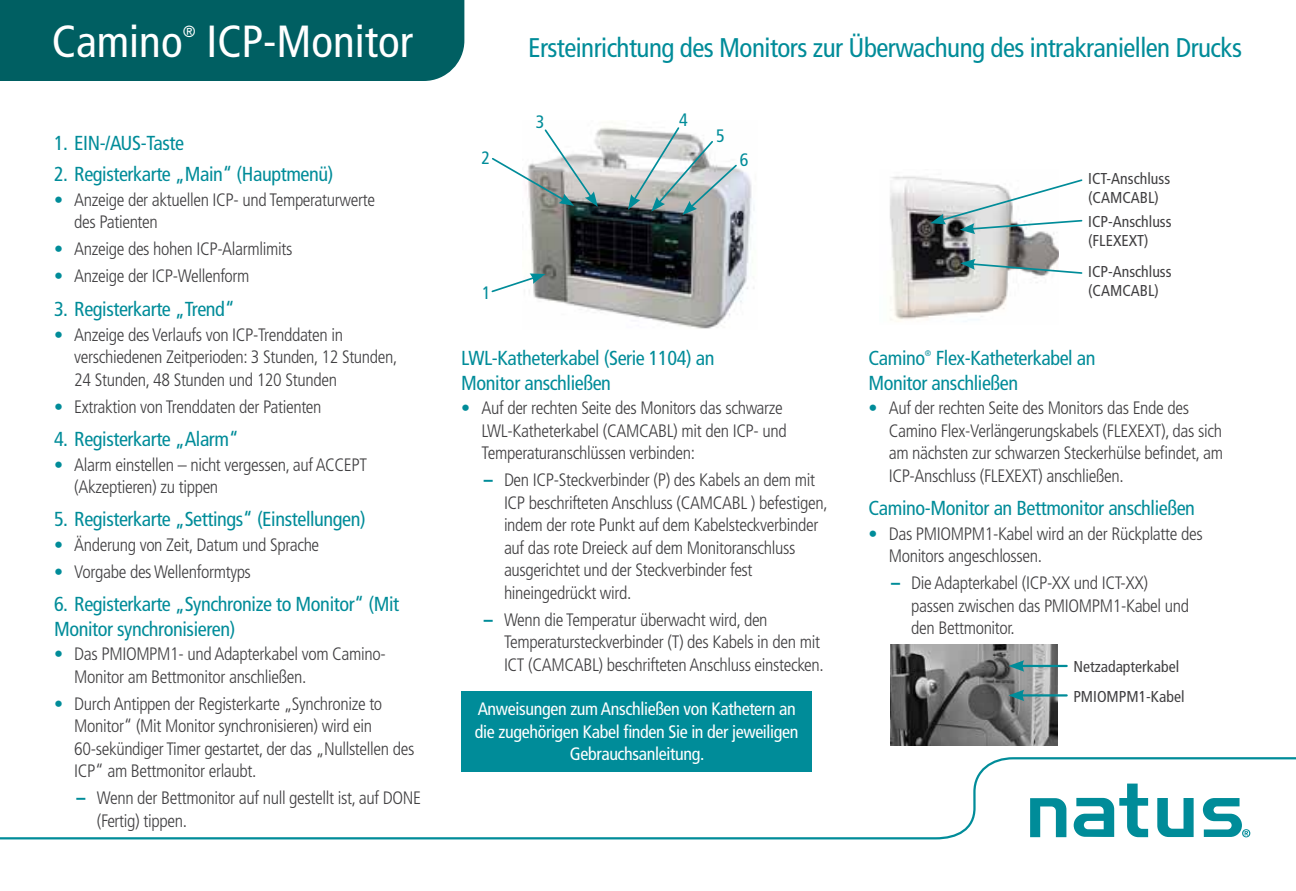
<style>
.page{position:relative;width:1296px;height:891px;background:#fff}
.page>*{position:absolute;margin:0;border:0;box-sizing:border-box;transform-origin:0 0}
.t1{font:condensed 45px "Frutiger LT Std";color:#fff}
.t2{font:condensed 27px "Frutiger LT Std";letter-spacing:-.02em;color:#008c99}
.t3{font:condensed 20.25px/24.3px "Frutiger LT Std";letter-spacing:-.02em;color:#008c99}
.t4{font:300 condensed 18px/22.5px "Frutiger LT Std";letter-spacing:-.02em;color:#414042}
.t5{font:condensed 18px/22.5px "Frutiger LT Std";letter-spacing:-.02em;color:#fff;text-align:center}
.t6{font:condensed 18px "Frutiger LT Std";color:#008c99}
.t7{font:condensed 16.2px "Frutiger LT Std";color:#fff}
.t8{font:condensed 15.75px/18.9px "Frutiger LT Std";color:#414042}
.t9{font:condensed 8.1px "Frutiger LT Std";color:#008c99}
.s1{color:#008c99}
.s2{font-weight:900;color:#008c99}
</style>
<div class="page">
<svg style="left:0;top:757px;width:1296px;height:83px"></svg>
<div style="left:0;top:0;width:464px;height:81px;background:#005f62"></div>
<img style="left:529px;top:127px;width:226px;height:202px">
<svg style="left:492px;top:128px;width:106px;height:79px"></svg>
<svg style="left:628px;top:127px;width:110px;height:88px"></svg>
<svg style="left:491px;top:273px;width:54px;height:21px"></svg>
<img style="left:890px;top:645px;width:167px;height:100px">
<hr style="left:1021px;top:694px;width:46px;height:3px;background:#008c99">
<svg style="left:1008px;top:690px;width:16px;height:11px"></svg>
<hr style="left:1021px;top:665px;width:46px;height:2px;background:#008c99">
<svg style="left:1008px;top:660px;width:16px;height:12px"></svg>
<img style="left:890px;top:176px;width:169px;height:146px">
<svg style="left:930px;top:178px;width:153px;height:56px"></svg>
<svg style="left:960px;top:259px;width:123px;height:16px"></svg>
<div style="left:461px;top:691px;width:351px;height:81px;background:#008c99"></div>
<h1 class="t1" style="left:52px;top:16px;width:132px">Camino</h1>
<p class="t7" style="left:183px;top:22px;width:14px">®</p>
<h1 class="t1" style="left:206px;top:16px;width:208px">ICP-Monitor</h1>
<p class="t3" style="left:54px;top:131px;width:132px">1. EIN-/AUS-Taste</p>
<p class="t3" style="left:54px;top:162px;width:281px">2. Registerkarte „Main“ (Hauptmenü)</p>
<p class="t4" style="left:74px;top:189px;width:302px;text-indent:-20px"><span class="s1">•</span> Anzeige der aktuellen ICP- und Temperaturwerte des Patienten</p>
<p class="t4" style="left:54px;top:238px;width:240px"><span class="s1">•</span> Anzeige des hohen ICP-Alarmlimits</p>
<p class="t4" style="left:54px;top:265px;width:197px"><span class="s1">•</span> Anzeige der ICP-Wellenform</p>
<p class="t3" style="left:54px;top:297px;width:182px">3. Registerkarte „Trend“</p>
<p class="t4" style="left:74px;top:323px;width:325px;text-indent:-20px"><span class="s1">•</span> Anzeige des Verlaufs von ICP-Trenddaten in verschiedenen Zeitperioden: 3 Stunden, 12 Stunden,<br>24 Stunden, 48 Stunden und 120 Stunden</p>
<p class="t4" style="left:54px;top:395px;width:269px"><span class="s1">•</span> Extraktion von Trenddaten der Patienten</p>
<p class="t3" style="left:54px;top:427px;width:186px">4. Registerkarte „Alarm“</p>
<p class="t4" style="left:74px;top:453px;width:294px;text-indent:-20px"><span class="s1">•</span> Alarm einstellen – nicht vergessen, auf ACCEPT (Akzeptieren) zu tippen</p>
<p class="t3" style="left:54px;top:507px;width:313px">5. Registerkarte „Settings“ (Einstellungen)</p>
<p class="t4" style="left:54px;top:534px;width:267px"><span class="s1">•</span> Änderung von Zeit, Datum und Sprache</p>
<p class="t4" style="left:54px;top:561px;width:198px"><span class="s1">•</span> Vorgabe des Wellenformtyps</p>
<p class="t3" style="left:54px;top:592px;width:347px">6. Registerkarte „Synchronize to Monitor“ (Mit<br>Monitor synchronisieren)</p>
<p class="t4" style="left:74px;top:643px;width:313px;text-indent:-20px"><span class="s1">•</span> Das PMIOMPM1- und Adapterkabel vom Camino-<br>Monitor am Bettmonitor anschließen.</p>
<p class="t4" style="left:74px;top:693px;width:342px;text-indent:-20px"><span class="s1">•</span> Durch Antippen der Registerkarte „Synchronize to Monitor“ (Mit Monitor synchronisieren) wird ein 60-sekündiger Timer gestartet, der das „Nullstellen des ICP“ am Bettmonitor erlaubt.</p>
<p class="t4" style="left:97px;top:787px;width:326px;text-indent:-20px"><span class="s2">–</span> Wenn der Bettmonitor auf null gestellt ist, auf DONE (Fertig) tippen.</p>
<h2 class="t2" style="left:528px;top:32px;width:715px">Ersteinrichtung des Monitors zur Überwachung des intrakraniellen Drucks</h2>
<p class="t6" style="left:481px;top:147px;width:10px">2</p>
<p class="t6" style="left:536px;top:111px;width:10px">3</p>
<p class="t6" style="left:679px;top:109px;width:10px">4</p>
<p class="t6" style="left:716px;top:126px;width:10px">5</p>
<p class="t6" style="left:740px;top:149px;width:10px">6</p>
<p class="t6" style="left:482px;top:282px;width:10px">1</p>
<p class="t3" style="left:461px;top:346px;width:255px">LWL-Katheterkabel (Serie 1104) an<br>Monitor anschließen</p>
<p class="t4" style="left:482px;top:397px;width:307px;text-indent:-20px"><span class="s1">•</span> Auf der rechten Seite des Monitors das schwarze<br>LWL-Katheterkabel (CAMCABL) mit den ICP- und<br>Temperaturanschlüssen verbinden:</p>
<p class="t4" style="left:504px;top:469px;width:325px;text-indent:-20px"><span class="s2">–</span> Den ICP-Steckverbinder (P) des Kabels an dem mit ICP beschrifteten Anschluss (CAMCABL ) befestigen, indem der rote Punkt auf dem Kabelsteckverbinder auf das rote Dreieck auf dem Monitoranschluss ausgerichtet und der Steckverbinder fest hineingedrückt wird.</p>
<p class="t4" style="left:504px;top:609px;width:321px;text-indent:-20px"><span class="s2">–</span> Wenn die Temperatur überwacht wird, den<br>Temperatursteckverbinder (T) des Kabels in den mit<br>ICT (CAMCABL) beschrifteten Anschluss einstecken.</p>
<p class="t5" style="left:475px;top:698px;width:325px">Anweisungen zum Anschließen von Kathetern an die zugehörigen Kabel finden Sie in der jeweiligen<br>Gebrauchsanleitung.</p>
<p class="t8" style="left:1088px;top:169px;width:83px">ICT-Anschluss (CAMCABL)</p>
<p class="t8" style="left:1088px;top:212px;width:85px">ICP-Anschluss (FLEXEXT)</p>
<p class="t8" style="left:1088px;top:262px;width:85px">ICP-Anschluss (CAMCABL)</p>
<p class="t3" style="left:868px;top:346px;width:229px;text-indent:67px">Flex-Katheterkabel an<br>Monitor anschließen</p>
<p class="t4" style="left:889px;top:397px;width:336px;text-indent:-20px"><span class="s1">•</span> Auf der rechten Seite des Monitors das Ende des Camino Flex-Verlängerungskabels (FLEXEXT), das sich am nächsten zur schwarzen Steckerhülse befindet, am ICP-Anschluss (FLEXEXT) anschließen.</p>
<p class="t3" style="left:868px;top:496px;width:328px">Camino-Monitor an Bettmonitor anschließen</p>
<p class="t4" style="left:889px;top:523px;width:316px;text-indent:-20px"><span class="s1">•</span> Das PMIOMPM1-Kabel wird an der Rückplatte des<br>Monitors angeschlossen.</p>
<p class="t4" style="left:911px;top:572px;width:279px;text-indent:-20px"><span class="s2">–</span> Die Adapterkabel (ICP-XX und ICT-XX) passen zwischen das PMIOMPM1-Kabel und den Bettmonitor.</p>
<p class="t3" style="left:868px;top:346px;width:58px">Camino</p>
<p class="t9" style="left:925px;top:349px;width:8px">®</p>
<p class="t8" style="left:1073px;top:657px;width:107px">Netzadapterkabel</p>
<p class="t8" style="left:1073px;top:687px;width:113px">PMIOMPM1-Kabel</p>
</div>
